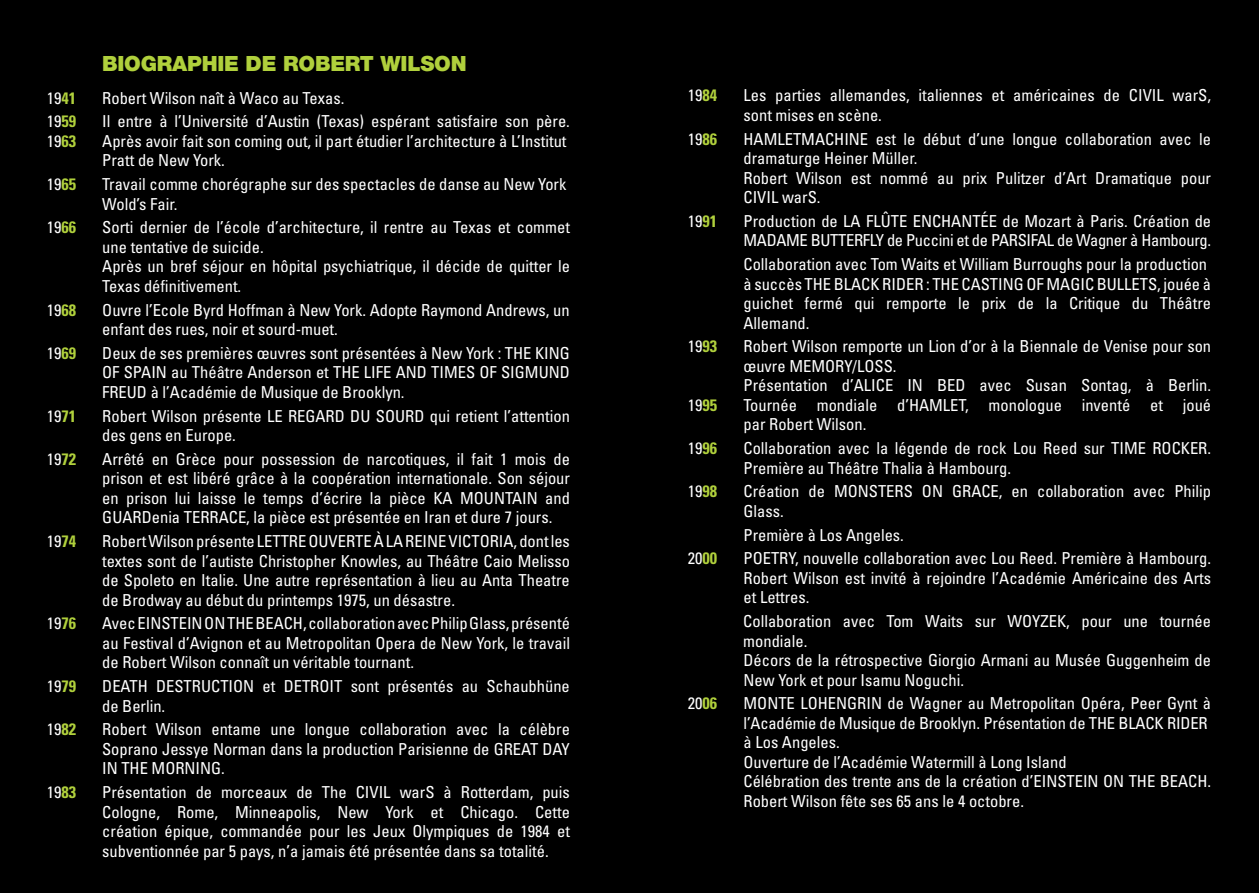
<style>
.page{position:relative;width:1259px;height:893px;background:#000}
.page>*{position:absolute;margin:0;border:0;box-sizing:border-box;transform-origin:0 0}
.t1{font:900 21px "Helvetica Neue";letter-spacing:-.01em;color:#b0d03c}
.t2{font:condensed 16.5px/19.5px "Univers";color:#fff}
.t3{font:condensed 16.5px/19.5px "Univers";letter-spacing:-.02em;color:#fff}
.s1{font-weight:700;color:#b0d03c}
</style>
<div class="page">
<p class="t1" style="left:102px;top:51px;width:366px">BIOGRAPHIE DE ROBERT WILSON</p>
<p class="t2" style="left:47px;top:88px;width:31px">19<span class="s1">41</span></p>
<p class="t2" style="left:102px;top:88px;width:243px">Robert Wilson naît à Waco au Texas.</p>
<p class="t2" style="left:47px;top:111px;width:31px">19<span class="s1">59</span></p>
<p class="t2" style="left:102px;top:111px;width:469px">Il entre à l’Université d’Austin (Texas) espérant satisfaire son père.</p>
<p class="t2" style="left:47px;top:131px;width:31px">19<span class="s1">63</span></p>
<p class="t2" style="left:102px;top:131px;width:466px">Après avoir fait son coming out, il part étudier l’architecture à L’Institut<br>Pratt de New York.</p>
<p class="t2" style="left:47px;top:174px;width:31px">19<span class="s1">65</span></p>
<p class="t2" style="left:102px;top:174px;width:465px">Travail comme chorégraphe sur des spectacles de danse au New York<br>Wold’s Fair.</p>
<p class="t2" style="left:47px;top:217px;width:31px">19<span class="s1">66</span></p>
<p class="t2" style="left:102px;top:217px;width:469px">Sorti dernier de l’école d’architecture, il rentre au Texas et commet une tentative de suicide.</p>
<p class="t2" style="left:102px;top:256px;width:469px">Après un bref séjour en hôpital psychiatrique, il décide de quitter le<br>Texas définitivement.</p>
<p class="t2" style="left:47px;top:300px;width:31px">19<span class="s1">68</span></p>
<p class="t2" style="left:102px;top:300px;width:469px">Ouvre l’Ecole Byrd Hoffman à New York. Adopte Raymond Andrews, un enfant des rues, noir et sourd-muet.</p>
<p class="t2" style="left:47px;top:343px;width:31px">19<span class="s1">69</span></p>
<p class="t2" style="left:102px;top:343px;width:469px;text-align:justify">Deux de ses premières œuvres sont présentées à New York : THE KING OF SPAIN au Théâtre Anderson et THE LIFE AND TIMES OF SIGMUND FREUD à l’Académie de Musique de Brooklyn.</p>
<p class="t2" style="left:47px;top:406px;width:31px">19<span class="s1">71</span></p>
<p class="t2" style="left:102px;top:406px;width:469px">Robert Wilson présente LE REGARD DU SOURD qui retient l’attention des gens en Europe.</p>
<p class="t2" style="left:47px;top:449px;width:31px">19<span class="s1">72</span></p>
<p class="t2" style="left:102px;top:449px;width:469px;text-align:justify">Arrêté en Grèce pour possession de narcotiques, il fait 1 mois de prison et est libéré grâce à la coopération internationale. Son séjour en prison lui laisse le temps d’écrire la pièce KA MOUNTAIN and GUARDenia TERRACE, la pièce est présentée en Iran et dure 7 jours.</p>
<p class="t2" style="left:47px;top:531px;width:31px">19<span class="s1">74</span></p>
<p class="t2" style="left:102px;top:531px;width:469px;text-align:justify">Robert Wilson présente LETTRE OUVERTE À LA REINE VICTORIA, dont les textes sont de l’autiste Christopher Knowles, au Théâtre Caio Melisso de Spoleto en Italie. Une autre représentation à lieu au Anta Theatre de Brodway au début du printemps 1975, un désastre.</p>
<p class="t2" style="left:47px;top:613px;width:31px">19<span class="s1">76</span></p>
<p class="t2" style="left:102px;top:613px;width:469px;text-align:justify">Avec EINSTEIN ON THE BEACH, collaboration avec Philip Glass, présenté au Festival d’Avignon et au Metropolitan Opera de New York, le travail de Robert Wilson connaît un véritable tournant.</p>
<p class="t2" style="left:47px;top:676px;width:31px">19<span class="s1">79</span></p>
<p class="t2" style="left:102px;top:676px;width:469px">DEATH DESTRUCTION et DETROIT sont présentés au Schaubhüne de Berlin.</p>
<p class="t2" style="left:47px;top:719px;width:31px">19<span class="s1">82</span></p>
<p class="t2" style="left:102px;top:719px;width:469px;text-align:justify">Robert Wilson entame une longue collaboration avec la célèbre Soprano Jessye Norman dans la production Parisienne de GREAT DAY IN THE MORNING.</p>
<p class="t2" style="left:47px;top:782px;width:31px">19<span class="s1">83</span></p>
<p class="t2" style="left:102px;top:782px;width:469px;text-align:justify">Présentation de morceaux de The CIVIL warS à Rotterdam, puis Cologne, Rome, Minneapolis, New York et Chicago. Cette création épique, commandée pour les Jeux Olympiques de 1984 et subventionnée par 5 pays, n’a jamais été présentée dans sa totalité.</p>
<p class="t2" style="left:688px;top:86px;width:31px">19<span class="s1">84</span></p>
<p class="t2" style="left:743px;top:86px;width:469px">Les parties allemandes, italiennes et américaines de CIVIL warS, sont mises en scène.</p>
<p class="t2" style="left:688px;top:129px;width:31px">19<span class="s1">86</span></p>
<p class="t2" style="left:743px;top:129px;width:469px">HAMLETMACHINE est le début d’une longue collaboration avec le dramaturge Heiner Müller.</p>
<p class="t2" style="left:743px;top:168px;width:469px">Robert Wilson est nommé au prix Pulitzer d’Art Dramatique pour<br>CIVIL warS.</p>
<p class="t2" style="left:688px;top:211px;width:31px">19<span class="s1">91</span></p>
<p class="t3" style="left:743px;top:211px;width:469px">Production de LA FLÛTE ENCHANTÉE de Mozart à Paris. Création de<br>MADAME BUTTERFLY de Puccini et de PARSIFAL de Wagner à Hambourg.</p>
<p class="t2" style="left:743px;top:254px;width:469px">Collaboration avec Tom Waits et William Burroughs pour la production à succès THE BLACK RIDER : THE CASTING OF MAGIC BULLETS, jouée à guichet fermé qui remporte le prix de la Critique du Théâtre Allemand.</p>
<p class="t2" style="left:688px;top:337px;width:31px">19<span class="s1">93</span></p>
<p class="t2" style="left:743px;top:337px;width:469px">Robert Wilson remporte un Lion d’or à la Biennale de Venise pour son œuvre MEMORY/LOSS.</p>
<p class="t2" style="left:743px;top:376px;width:469px">Présentation d’ALICE IN BED avec Susan Sontag, à Berlin.</p>
<p class="t2" style="left:688px;top:395px;width:31px">19<span class="s1">95</span></p>
<p class="t2" style="left:743px;top:395px;width:469px">Tournée mondiale d’HAMLET, monologue inventé et joué par Robert Wilson.</p>
<p class="t2" style="left:688px;top:438px;width:31px">19<span class="s1">96</span></p>
<p class="t2" style="left:743px;top:438px;width:469px">Collaboration avec la légende de rock Lou Reed sur TIME ROCKER.<br>Première au Théâtre Thalia à Hambourg.</p>
<p class="t2" style="left:688px;top:482px;width:31px">19<span class="s1">98</span></p>
<p class="t2" style="left:743px;top:482px;width:469px">Création de MONSTERS ON GRACE, en collaboration avec Philip<br>Glass.</p>
<p class="t2" style="left:743px;top:525px;width:162px">Première à Los Angeles.</p>
<p class="t2" style="left:688px;top:549px;width:31px">20<span class="s1">00</span></p>
<p class="t2" style="left:743px;top:549px;width:469px;text-align:justify">POETRY, nouvelle collaboration avec Lou Reed. Première à Hambourg.<br>Robert Wilson est invité à rejoindre l’Académie Américaine des Arts et Lettres.</p>
<p class="t2" style="left:743px;top:611px;width:469px">Collaboration avec Tom Waits sur WOYZEK, pour une tournée mondiale.</p>
<p class="t2" style="left:743px;top:650px;width:469px">Décors de la rétrospective Giorgio Armani au Musée Guggenheim de<br>New York et pour Isamu Noguchi.</p>
<p class="t2" style="left:688px;top:694px;width:31px">20<span class="s1">06</span></p>
<p class="t2" style="left:743px;top:694px;width:469px">MONTE LOHENGRIN de Wagner au Metropolitan Opéra, Peer Gynt à l’Académie de Musique de Brooklyn. Présentation de THE BLACK RIDER à Los Angeles.</p>
<p class="t2" style="left:743px;top:752px;width:325px">Ouverture de l’Académie Watermill à Long Island</p>
<p class="t2" style="left:743px;top:772px;width:469px">Célébration des trente ans de la création d’EINSTEIN ON THE BEACH.<br>Robert Wilson fête ses 65 ans le 4 octobre.</p>
</div>
